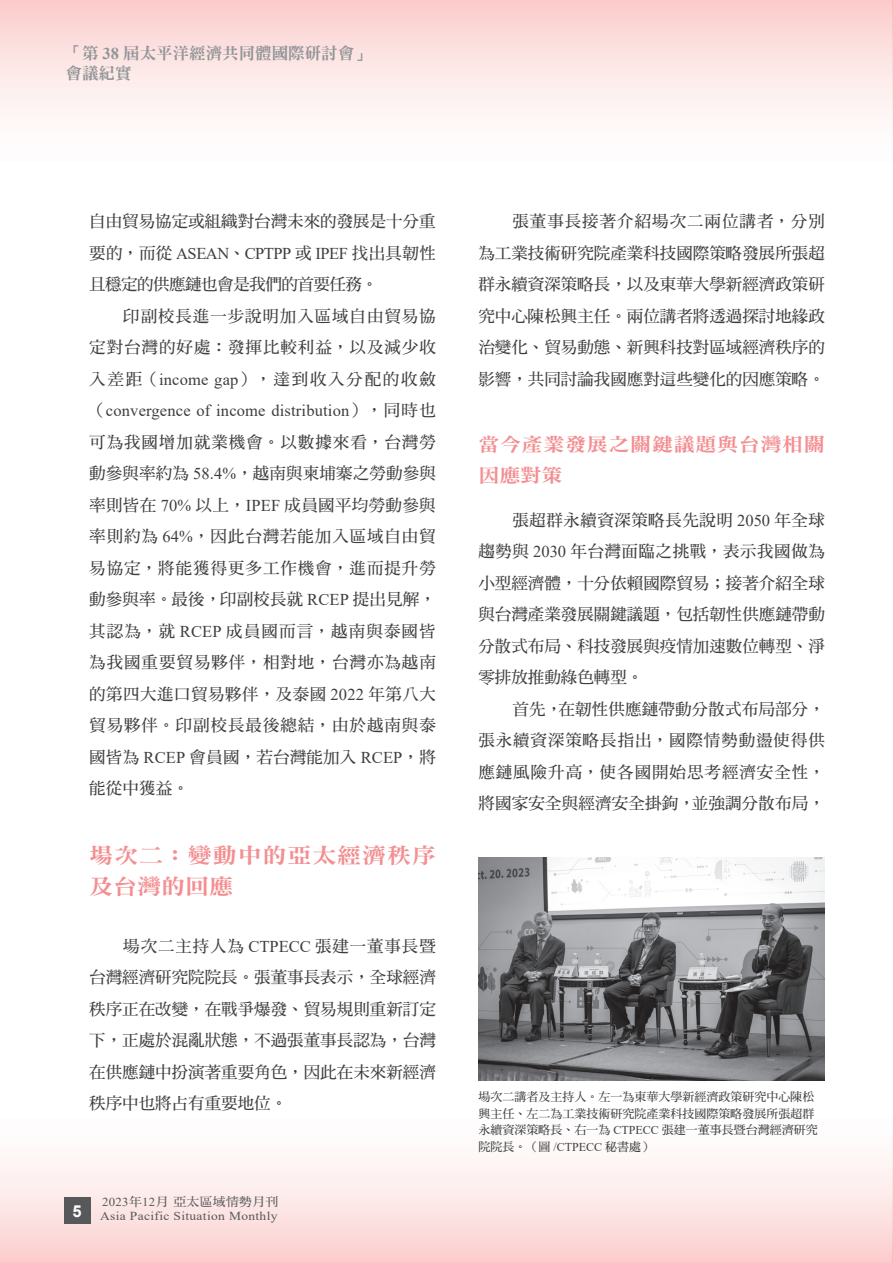
<style>
.page{position:relative;width:893px;height:1263px;background:#fff}
.page>*{position:absolute;margin:0;border:0;box-sizing:border-box;transform-origin:0 0}
.t1{font:21.6px/31.5px "DF Ming Std W9";letter-spacing:.035em;color:#f48e91;scale:1.11 1}
.t2{font:18.9px/31.5px "DF Ming Std W9";letter-spacing:.035em;color:#f48e91;scale:1.11 1}
.t3{font:16.5px/31.5px "DF Ming Std W7";color:#3e3e3f;text-align:justify}
.t4{font:16.5px "Times New Roman";letter-spacing:.01em;color:#3e3e3f}
.t5{font:16.5px "Times New Roman";letter-spacing:-.03em;color:#3e3e3f}
.t6{font:16.5px "DF Ming Std W7";letter-spacing:.105em;color:#3e3e3f}
.t7{font:16.5px/19.8px "DF Ming Std W9";color:#939598}
.t8{font:16.5px "DF Ming Std W7";letter-spacing:.06em;color:#3e3e3f}
.t9{font:16.5px "DF Ming Std W7";letter-spacing:-.03em;color:#3e3e3f}
.t10{font:16.5px "DF Ming Std W7";letter-spacing:.055em;color:#3e3e3f}
.t11{font:700 16.5px "Arial";color:#fff}
.t12{font:12.15px "Times New Roman";letter-spacing:.025em;color:#57585a;scale:1.11 1}
.t13{font:12.15px "DF Ming Std W7";letter-spacing:.025em;color:#57585a;scale:1.06 1}
.t14{font:12px/16.5px "DF Ming Std W7";color:#3e3e3f}
.s1{font-family:"Times New Roman";font-weight:700}
.s2{font-family:"DF Ming Std W7"}
.s3{font-family:"Times New Roman"}
</style>
<div class="page">
<div style="left:0;top:1119px;width:893px;height:144px;background:linear-gradient(to bottom,#fff,#fad1d0)"></div>
<div style="left:0;top:0;width:893px;height:161px;background:linear-gradient(to bottom,#fad0ce,#fff)"></div>
<div style="left:64px;top:1197px;width:27px;height:26px;background:#57585a"></div>
<svg style="left:892px;top:1119px;width:1px;height:144px"></svg>
<svg style="left:892px;top:0;width:1px;height:161px"></svg>
<img style="left:478px;top:857px;width:347px;height:223px">
<p class="t7" style="left:66px;top:43px;width:307px">「第 <span class="s1">38</span> 屆太平洋經濟共同體國際研討會」會議紀實</p>
<p class="t3" style="left:89px;top:205px;width:348px">自由貿易協定或組織對台灣未來的發展是十分重</p>
<p class="t5" style="left:89px;top:241px;width:348px"><span class="s2">要的，而從</span> ASEAN<span class="s2">、</span>CPTPP <span class="s2">或</span> IPEF <span class="s2">找出具韌性</span></p>
<p class="t9" style="left:89px;top:275px;width:290px">且穩定的供應鏈也會是我們的首要任務。</p>
<p class="t10" style="left:123px;top:307px;width:314px">印副校長進一步說明加入區域自由貿易協</p>
<p class="t8" style="left:89px;top:338px;width:348px">定對台灣的好處：發揮比較利益，以及減少收</p>
<p class="t6" style="left:89px;top:370px;width:348px">入差距（<span class="s3">income gap</span>），達到收入分配的收斂</p>
<p class="t4" style="left:89px;top:399px;width:348px"><span class="s2">（</span>convergence of income distribution<span class="s2">），同時也</span></p>
<p class="t3" style="left:89px;top:426px;width:348px">可為我國增加就業機會。以數據來看，台灣勞動參與率約為 <span class="s3">58.4%</span>，越南與柬埔寨之勞動參與率則皆在 <span class="s3">70%</span> 以上，<span class="s3">IPEF</span> 成員國平均勞動參與率則約為 <span class="s3">64%</span>，因此台灣若能加入區域自由貿易協定，將能獲得更多工作機會，進而提升勞動參與率。最後，印副校長就 <span class="s3">RCEP</span> 提出見解，其認為，就 <span class="s3">RCEP</span> 成員國而言，越南與泰國皆為我國重要貿易夥伴，相對地，台灣亦為越南的第四大進口貿易夥伴，及泰國 <span class="s3">2022</span> 年第八大貿易夥伴。印副校長最後總結，由於越南與泰國皆為 <span class="s3">RCEP</span> 會員國，若台灣能加入 <span class="s3">RCEP</span>，將能從中獲益。</p>
<h1 class="t1" style="left:89px;top:839px;width:314px">場次二：變動中的亞太經濟秩序及台灣的回應</h1>
<p class="t3" style="left:89px;top:930px;width:348px;text-indent:34px">場次二主持人為 <span class="s3">CTPECC</span> 張建一董事長暨台灣經濟研究院院長。張董事長表示，全球經濟秩序正在改變，在戰爭爆發、貿易規則重新訂定下，正處於混亂狀態，不過張董事長認為，台灣在供應鏈中扮演著重要角色，因此在未來新經濟秩序中也將占有重要地位。</p>
<p class="t11" style="left:73px;top:1199px;width:11px">5</p>
<p class="t13" style="left:102px;top:1195px;width:168px"><span class="s3">2023</span>年<span class="s3">12</span>月亞太區域情勢月刊</p>
<p class="t12" style="left:100px;top:1207px;width:161px">Asia Pacific Situation Monthly</p>
<p class="t3" style="left:478px;top:205px;width:348px;text-indent:34px">張董事長接著介紹場次二兩位講者，分別為工業技術研究院產業科技國際策略發展所張超群永續資深策略長，以及東華大學新經濟政策研究中心陳松興主任。兩位講者將透過探討地緣政治變化、貿易動態、新興科技對區域經濟秩序的影響，共同討論我國應對這些變化的因應策略。</p>
<p class="t2" style="left:478px;top:428px;width:314px">當今產業發展之關鍵議題與台灣相關因應對策</p>
<p class="t3" style="left:478px;top:504px;width:348px;text-indent:34px">張超群永續資深策略長先說明 <span class="s3">2050</span> 年全球趨勢與 <span class="s3">2030</span> 年台灣面臨之挑戰，表示我國做為小型經濟體，十分依賴國際貿易；接著介紹全球與台灣產業發展關鍵議題，包括韌性供應鏈帶動分散式布局、科技發展與疫情加速數位轉型、淨零排放推動綠色轉型。</p>
<p class="t3" style="left:478px;top:693px;width:348px;text-indent:34px">首先，在韌性供應鏈帶動分散式布局部分，張永續資深策略長指出，國際情勢動盪使得供應鏈風險升高，使各國開始思考經濟安全性，將國家安全與經濟安全掛鉤，並強調分散布局，</p>
<p class="t14" style="left:478px;top:1088px;width:341px">場次二講者及主持人。左一為東華大學新經濟政策研究中心陳松興主任、左二為工業技術研究院產業科技國際策略發展所張超群永續資深策略長、右一為 <span class="s3">CTPECC</span> 張建一董事長暨台灣經濟研究院院長。（圖 <span class="s3">/CTPECC</span> 秘書處）</p>
</div>
